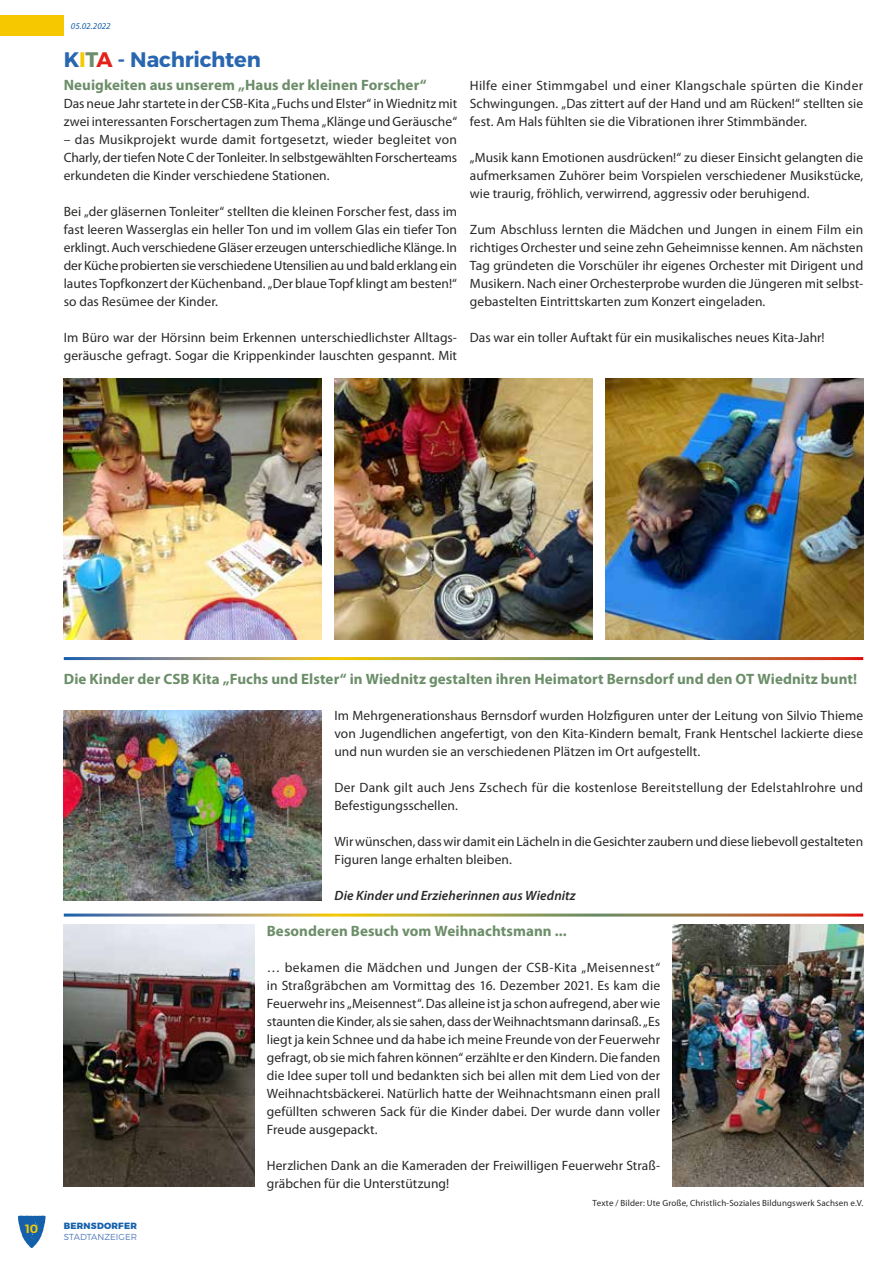
<style>
.page{position:relative;width:893px;height:1263px;background:#fff}
.page>*{position:absolute;margin:0;border:0;box-sizing:border-box;transform-origin:0 0}
.t1{font:700 21px "Montserrat";letter-spacing:-.015em;color:#2966b0}
.t2{font:700 15px "Myriad Pro";letter-spacing:.005em;color:#6c8e69}
.t3{font:13.5px/18px "Myriad Pro";letter-spacing:.005em;color:#282827;text-align:justify}
.t4{font:italic 600 13.5px "Myriad Pro";letter-spacing:.01em;color:#282827}
.t5{font:600 12px "Montserrat";color:#f6ca00}
.t6{font:9px "Myriad Pro";letter-spacing:.015em;color:#282827}
.t7{font:800 9px "Montserrat";letter-spacing:.025em;color:#1560ab}
.t8{font:italic 9px "Myriad Pro";letter-spacing:.005em;color:#1560ab}
.t9{font:300 8.7px "Montserrat";color:#537abd}
.s1{color:#f6ca00}
.s2{color:#6c8e69}
.s3{color:#e42018}
</style>
<div class="page">
<svg style="left:18px;top:1215px;width:28px;height:33px"></svg>
<div style="left:0;top:15px;width:64px;height:21px;background:#f5c800"></div>
<img style="left:64px;top:378px;width:258px;height:261px">
<img style="left:334px;top:378px;width:258px;height:261px">
<img style="left:605px;top:378px;width:258px;height:261px">
<img style="left:64px;top:710px;width:258px;height:190px">
<img style="left:64px;top:924px;width:190px;height:262px">
<img style="left:673px;top:924px;width:190px;height:262px">
<p class="t8" style="left:71px;top:20px;width:41px">05.02.2022</p>
<h1 class="t1" style="left:64px;top:47px;width:199px">K<span class="s1">I</span><span class="s2">T</span><span class="s3">A</span> - Nachrichten</h1>
<p class="t2" style="left:64px;top:75px;width:364px">Neuigkeiten aus unserem „Haus der kleinen Forscher“</p>
<p class="t3" style="left:64px;top:94px;width:395px">Das neue Jahr startete in der CSB-Kita „Fuchs und Elster“ in Wiednitz mit zwei interessanten Forschertagen zum Thema „Klänge und Geräusche“</p>
<p class="t3" style="left:64px;top:130px;width:395px">– das Musikprojekt wurde damit fortgesetzt, wieder begleitet von Charly, der tiefen Note C der Tonleiter. In selbstgewählten Forscherteams erkundeten die Kinder verschiedene Stationen.</p>
<p class="t3" style="left:64px;top:202px;width:395px">Bei „der gläsernen Tonleiter“ stellten die kleinen Forscher fest, dass im fast leeren Wasserglas ein heller Ton und im vollem Glas ein tiefer Ton erklingt. Auch verschiedene Gläser erzeugen unterschiedliche Klänge. In der Küche probierten sie verschiedene Utensilien au und bald erklang ein lautes Topfkonzert der Küchenband. „Der blaue Topf klingt am besten!“ so das Resümee der Kinder.</p>
<p class="t3" style="left:64px;top:328px;width:395px">Im Büro war der Hörsinn beim Erkennen unterschiedlichster Alltags&shy;geräusche gefragt. Sogar die Krippenkinder lauschten gespannt. Mit</p>
<p class="t3" style="left:470px;top:76px;width:395px">Hilfe einer Stimmgabel und einer Klangschale spürten die Kinder Schwingungen. „Das zittert auf der Hand und am Rücken!“ stellten sie fest. Am Hals fühlten sie die Vibrationen ihrer Stimmbänder.</p>
<p class="t3" style="left:470px;top:148px;width:395px">„Musik kann Emotionen ausdrücken!“ zu dieser Einsicht gelangten die aufmerksamen Zuhörer beim Vorspielen verschiedener Musikstücke, wie traurig, fröhlich, verwirrend, aggressiv oder beruhigend.</p>
<p class="t3" style="left:470px;top:220px;width:395px">Zum Abschluss lernten die Mädchen und Jungen in einem Film ein richtiges Orchester und seine zehn Geheimnisse kennen. Am nächsten Tag gründeten die Vorschüler ihr eigenes Orchester mit Dirigent und Musikern. Nach einer Orchesterprobe wurden die Jüngeren mit selbst&shy;gebastelten Eintrittskarten zum Konzert eingeladen.</p>
<p class="t3" style="left:470px;top:328px;width:356px">Das war ein toller Auftakt für ein musikalisches neues Kita-Jahr!</p>
<p class="t2" style="left:64px;top:669px;width:795px">Die Kinder der CSB Kita „Fuchs und Elster“ in Wiednitz gestalten ihren Heimatort Bernsdorf und den OT Wiednitz bunt!</p>
<p class="t3" style="left:334px;top:706px;width:530px">Im Mehrgenerationshaus Bernsdorf wurden Holzfiguren unter der Leitung von Silvio Thieme von Jugendlichen angefertigt, von den Kita-Kindern bemalt, Frank Hentschel lackierte diese und nun wurden sie an verschiedenen Plätzen im Ort aufgestellt.</p>
<p class="t3" style="left:334px;top:778px;width:530px">Der Dank gilt auch Jens Zschech für die kostenlose Bereitstellung der Edelstahlrohre und<br>Befestigungsschellen.</p>
<p class="t3" style="left:334px;top:832px;width:530px">Wir wünschen, dass wir damit ein Lächeln in die Gesichter zaubern und diese liebevoll gestalteten<br>Figuren lange erhalten bleiben.</p>
<p class="t4" style="left:334px;top:887px;width:243px">Die Kinder und Erzieherinnen aus Wiednitz</p>
<p class="t5" style="left:25px;top:1221px;width:15px">10</p>
<p class="t7" style="left:64px;top:1220px;width:75px">BERNSDORFER</p>
<p class="t9" style="left:64px;top:1231px;width:75px">STADTANZEIGER</p>
<p class="t2" style="left:267px;top:921px;width:301px">Besonderen Besuch vom Weihnachtsmann ...</p>
<p class="t3" style="left:267px;top:958px;width:395px">… bekamen die Mädchen und Jungen der CSB-Kita „Meisennest“ in Straßgräbchen am Vormittag des 16. Dezember 2021. Es kam die Feuerwehr ins „Meisennest“. Das alleine ist ja schon aufregend, aber wie staunten die Kinder, als sie sahen, dass der Weihnachtsmann darinsaß. „Es liegt ja kein Schnee und da habe ich meine Freunde von der Feuerwehr gefragt, ob sie mich fahren können“ erzählte er den Kindern. Die fanden die Idee super toll und bedankten sich bei allen mit dem Lied von der Weihnachtsbäckerei. Natürlich hatte der Weihnachtsmann einen prall gefüllten schweren Sack für die Kinder dabei. Der wurde dann voller Freude ausgepackt.</p>
<p class="t3" style="left:267px;top:1156px;width:395px">Herzlichen Dank an die Kameraden der Freiwilligen Feuerwehr Straß&shy;gräbchen für die Unterstützung!</p>
<p class="t6" style="left:593px;top:1197px;width:272px">Texte / Bilder: Ute Große, Christlich-Soziales Bildungswerk Sachsen e.V.</p>
</div>
